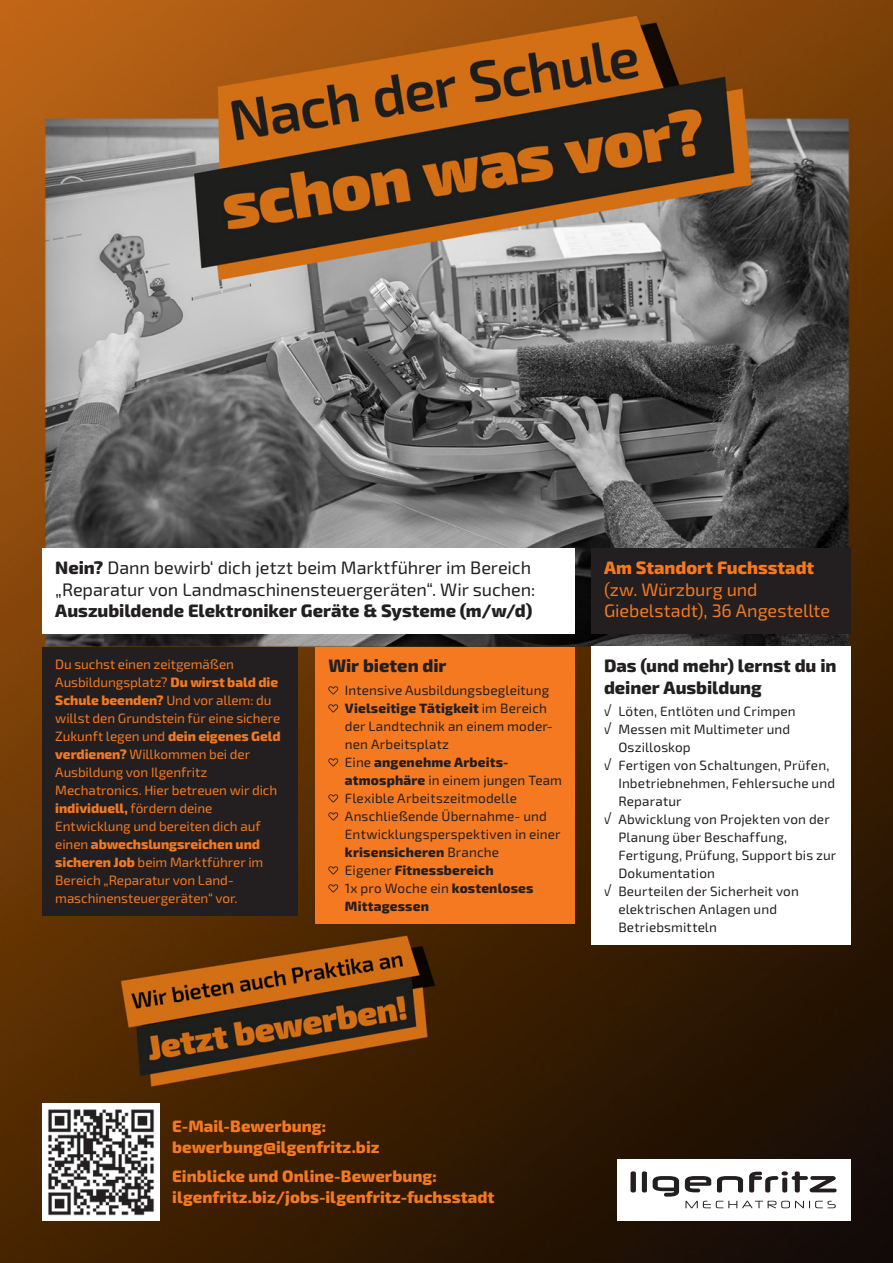
<style>
.page{position:relative;width:893px;height:1263px;background:#fff}
.page>*{position:absolute;margin:0;border:0;box-sizing:border-box;transform-origin:0 0}
.t1{font:18px/21.6px "Exo 2";letter-spacing:-.005em;color:#231f20}
.t2{font:800 18px/21.6px "Exo 2";color:#231f20}
.t3{font:18px/21.6px "Exo 2";color:#f47921}
.t4{font:800 18px "Exo 2";color:#f47921}
.t5{font:800 16.5px/21px "Exo 2";letter-spacing:.005em;color:#f47921}
.t6{font:13.5px/18px "Exo 2";letter-spacing:.01em;color:#231f20}
.t7{font:13.5px/18px "Exo 2";letter-spacing:-.005em;color:#f47921}
.s1{font-weight:800}
</style>
<div class="page">
<img style="left:0;top:0;width:893px;height:1263px">
<img style="left:43px;top:1103px;width:117px;height:117px">
<div style="left:617px;top:1159px;width:233px;height:61px;background:#fff"></div>
<svg style="left:685px;top:1201px;width:151px;height:7px"></svg>
<div style="left:630px;top:1171px;width:6px;height:21px;background:#231f20;border-radius:2px"></div>
<div style="left:642px;top:1171px;width:5px;height:21px;background:#231f20;border-radius:2px"></div>
<svg style="left:653px;top:1176px;width:26px;height:20px"></svg>
<svg style="left:685px;top:1176px;width:26px;height:16px"></svg>
<svg style="left:717px;top:1176px;width:26px;height:16px"></svg>
<svg style="left:749px;top:1171px;width:88px;height:21px"></svg>
<div style="left:43px;top:549px;width:532px;height:85px;background:#fff"></div>
<div style="left:591px;top:549px;width:259px;height:85px;background:#231f20"></div>
<div style="left:316px;top:647px;width:259px;height:276px;background:#f47921"></div>
<svg style="left:328px;top:686px;width:10px;height:9px"></svg>
<svg style="left:328px;top:704px;width:10px;height:9px"></svg>
<svg style="left:328px;top:758px;width:10px;height:9px"></svg>
<svg style="left:328px;top:794px;width:10px;height:9px"></svg>
<svg style="left:328px;top:812px;width:10px;height:9px"></svg>
<svg style="left:328px;top:866px;width:10px;height:9px"></svg>
<svg style="left:328px;top:884px;width:10px;height:9px"></svg>
<div style="left:591px;top:647px;width:259px;height:298px;background:#fff"></div>
<div style="left:43px;top:647px;width:255px;height:268px;background:#231f20"></div>
<h1 class="t1" style="left:55px;top:557px;width:482px"><span class="s1">Nein?</span> Dann bewirb‘ dich jetzt beim Marktführer im Bereich „Reparatur von Landmaschinensteuergeräten“. Wir suchen:</h1>
<h1 class="t2" style="left:55px;top:600px;width:479px">Auszubildende Elektroniker Geräte &amp; Systeme (m/w/d)</h1>
<p class="t7" style="left:55px;top:655px;width:227px">Du suchst einen zeitgemäßen<br>Ausbildungsplatz? <span class="s1">Du wirst bald die<br>Schule beenden?</span> Und vor allem: du willst den Grundstein für eine sichere<br>Zukunft legen und <span class="s1">dein eigenes Geld verdienen?</span> Willkommen bei der<br>Ausbildung von Ilgenfritz<br>Mechatronics. Hier betreuen wir dich <span class="s1">individuell,</span> fördern deine<br>Entwicklung und bereiten dich auf einen <span class="s1">abwechslungsreichen und sicheren Job</span> beim Marktführer im<br>Bereich „Reparatur von Land&shy;maschinensteuergeräten“ vor.</p>
<h1 class="t2" style="left:328px;top:655px;width:120px">Wir bieten dir</h1>
<p class="t6" style="left:345px;top:681px;width:219px">Intensive Ausbildungsbegleitung<br><span class="s1">Vielseitige Tätigkeit</span> im Bereich der Landtechnik an einem moder&shy;nen Arbeitsplatz<br>Eine <span class="s1">angenehme Arbeits&shy;atmosphäre</span> in einem jungen Team<br>Flexible Arbeitszeitmodelle<br>Anschließende Übernahme- und<br>Entwicklungsperspektiven in einer <span class="s1">krisensicheren</span> Branche<br>Eigener <span class="s1">Fitnessbereich<br></span>1x pro Woche ein <span class="s1">kostenloses<br>Mittagessen</span></p>
<h1 class="t4" style="left:604px;top:557px;width:212px">Am Standort Fuchsstadt</h1>
<h1 class="t3" style="left:604px;top:579px;width:228px">(zw. Würzburg und<br>Giebelstadt), 36 Angestellte</h1>
<h1 class="t2" style="left:604px;top:655px;width:234px">Das (und mehr) lernst du in deiner Ausbildung</h1>
<p class="t6" style="left:604px;top:703px;width:193px">√ Löten, Entlöten und Crimpen</p>
<p class="t6" style="left:604px;top:721px;width:188px">√ Messen mit Multimeter und</p>
<p class="t6" style="left:618px;top:739px;width:74px">Oszilloskop</p>
<p class="t6" style="left:604px;top:757px;width:227px">√ Fertigen von Schaltungen, Prüfen,</p>
<p class="t6" style="left:618px;top:775px;width:218px">Inbetriebnehmen, Fehlersuche und</p>
<p class="t6" style="left:618px;top:793px;width:65px">Reparatur</p>
<p class="t6" style="left:604px;top:811px;width:227px">√ Abwicklung von Projekten von der</p>
<p class="t6" style="left:618px;top:829px;width:170px">Planung über Beschaffung,</p>
<p class="t6" style="left:618px;top:847px;width:219px">Fertigung, Prüfung, Support bis zur</p>
<p class="t6" style="left:618px;top:865px;width:98px">Dokumentation</p>
<p class="t6" style="left:604px;top:883px;width:196px">√ Beurteilen der Sicherheit von</p>
<p class="t6" style="left:618px;top:901px;width:160px">elektrischen Anlagen und</p>
<p class="t6" style="left:618px;top:919px;width:100px">Betriebsmitteln</p>
<p class="t5" style="left:172px;top:1116px;width:209px">E-Mail-Bewerbung: bewerbung@ilgenfritz.biz</p>
<p class="t5" style="left:172px;top:1166px;width:324px">Einblicke und Online-Bewerbung: ilgenfritz.biz/jobs-ilgenfritz-fuchsstadt</p>
</div>
